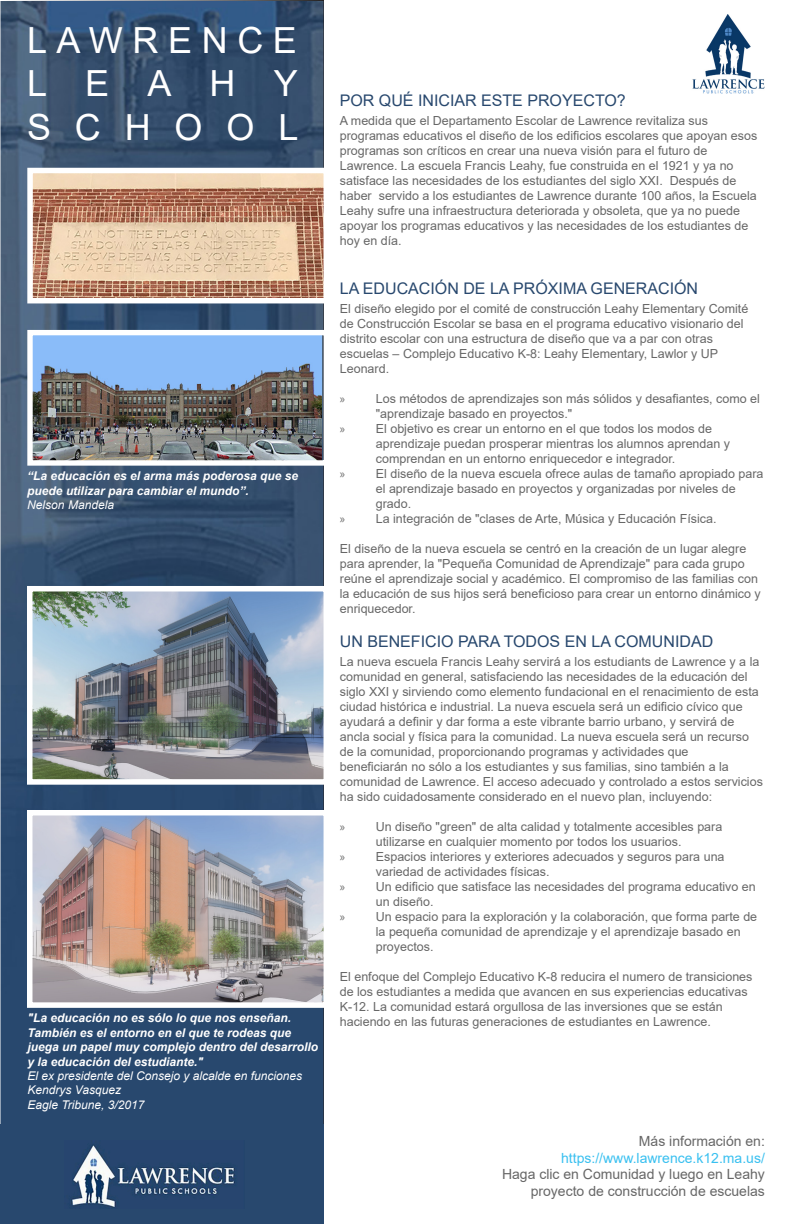
<style>
.page{position:relative;width:792px;height:1224px;background:#fff}
.page>*{position:absolute;margin:0;border:0;box-sizing:border-box;transform-origin:0 0}
.t1{font:36px "Arial";letter-spacing:.665em;color:#fff}
.t2{font:36px "Arial";letter-spacing:.265em;color:#fff}
.t3{font:16px "Arial";color:#28486e}
.t4{font:14px/16.8px "Arial";color:#676767;text-align:right}
.t5{font:14px "Arial";color:#39c0f0}
.t6{font:12.5px/15px "Arial";color:#676767}
.t7{font:12.5px "Myriad Pro";color:#676767}
.t8{font:italic 700 12px/14.4px "Arial";color:#fff}
.t9{font:italic 12px/14.4px "Arial";color:#fff}
</style>
<div class="page">
<img style="left:2px;top:2px;width:320px;height:1123px">
<div style="left:0;top:1125px;width:324px;height:99px;background:#28486e"></div>
<img style="left:692px;top:14px;width:73px;height:80px">
<img style="left:34px;top:593px;width:288px;height:185px">
<div style="left:27px;top:586px;width:302px;height:199px;border:6px solid #fff"></div>
<img style="left:33px;top:816px;width:290px;height:186px">
<div style="left:27px;top:810px;width:302px;height:198px;border:5px solid #fff"></div>
<img style="left:64px;top:1141px;width:181px;height:67px">
<img style="left:34px;top:175px;width:288px;height:121px">
<div style="left:27px;top:168px;width:302px;height:135px;border:6px solid #fff"></div>
<img style="left:33px;top:336px;width:288px;height:124px">
<div style="left:27px;top:330px;width:302px;height:136px;border:5px solid #fff"></div>
<p class="t2" style="left:27px;top:16px;width:271px">LAWRENCE</p>
<p class="t1" style="left:27px;top:59px;width:272px">LEAHY</p>
<p class="t1" style="left:27px;top:102px;width:273px">SCHOOL</p>
<p class="t8" style="left:27px;top:469px;width:272px">“La educación es el arma más poderosa que se puede utilizar para cambiar el mundo”.</p>
<p class="t9" style="left:27px;top:498px;width:88px">Nelson Mandela</p>
<p class="t8" style="left:27px;top:1011px;width:265px">"La educación no es sólo lo que nos enseñan.</p>
<p class="t8" style="left:27px;top:1026px;width:265px">También es el entorno en el que te rodeas que</p>
<p class="t8" style="left:27px;top:1040px;width:292px">juega un papel muy complejo dentro del desarrollo y la educación del estudiante."</p>
<p class="t9" style="left:27px;top:1069px;width:276px">El ex presidente del Consejo y alcalde en funciones<br>Kendrys Vasquez</p>
<p class="t9" style="left:27px;top:1098px;width:119px">Eagle Tribune, 3/2017</p>
<p class="t3" style="left:340px;top:89px;width:287px">POR QUÉ INICIAR ESTE PROYECTO?</p>
<p class="t6" style="left:340px;top:113px;width:370px">A medida que el Departamento Escolar de Lawrence revitaliza sus</p>
<p class="t6" style="left:340px;top:128px;width:419px">programas educativos el diseño de los edificios escolares que apoyan esos programas son críticos en crear una nueva visión para el futuro de</p>
<p class="t6" style="left:340px;top:158px;width:395px">Lawrence. La escuela Francis Leahy, fue construida en el 1921 y ya no</p>
<p class="t6" style="left:340px;top:173px;width:418px">satisface las necesidades de los estudiantes del siglo XXI. Después de haber servido a los estudiantes de Lawrence durante 100 años, la Escuela Leahy sufre una infraestructura deteriorada y obsoleta, que ya no puede apoyar los programas educativos y las necesidades de los estudiantes de hoy en día.</p>
<p class="t3" style="left:340px;top:277px;width:360px">LA EDUCACIÓN DE LA PRÓXIMA GENERACIÓN</p>
<p class="t6" style="left:340px;top:301px;width:410px">El diseño elegido por el comité de construcción Leahy Elementary Comité de Construcción Escolar se basa en el programa educativo visionario del distrito escolar con una estructura de diseño que va a par con otras escuelas – Complejo Educativo K-8: Leahy Elementary, Lawlor y UP</p>
<p class="t6" style="left:340px;top:361px;width:51px">Leonard.</p>
<p class="t7" style="left:340px;top:391px;width:7px">»</p>
<p class="t6" style="left:376px;top:391px;width:386px">Los métodos de aprendizajes son más sólidos y desafiantes, como el "aprendizaje basado en proyectos."</p>
<p class="t7" style="left:340px;top:421px;width:7px">»</p>
<p class="t6" style="left:376px;top:421px;width:356px">El objetivo es crear un entorno en el que todos los modos de aprendizaje puedan prosperar mientras los alumnos aprendan y comprendan en un entorno enriquecedor e integrador.</p>
<p class="t7" style="left:340px;top:466px;width:7px">»</p>
<p class="t6" style="left:376px;top:466px;width:389px">El diseño de la nueva escuela ofrece aulas de tamaño apropiado para el aprendizaje basado en proyectos y organizadas por niveles de grado.</p>
<p class="t7" style="left:340px;top:511px;width:7px">»</p>
<p class="t6" style="left:376px;top:511px;width:342px">La integración de "clases de Arte, Música y Educación Física.</p>
<p class="t6" style="left:340px;top:541px;width:423px">El diseño de la nueva escuela se centró en la creación de un lugar alegre para aprender, la "Pequeña Comunidad de Aprendizaje" para cada grupo reúne el aprendizaje social y académico. El compromiso de las familias con la educación de sus hijos será beneficioso para crear un entorno dinámico y enriquecedor.</p>
<p class="t3" style="left:340px;top:630px;width:375px">UN BENEFICIO PARA TODOS EN LA COMUNIDAD</p>
<p class="t6" style="left:340px;top:654px;width:421px">La nueva escuela Francis Leahy servirá a los estudiants de Lawrence y a la comunidad en general, satisfaciendo las necesidades de la educación del siglo XXI y sirviendo como elemento fundacional en el renacimiento de esta ciudad histórica e industrial. La nueva escuela será un edificio cívico que ayudará a definir y dar forma a este vibrante barrio urbano, y servirá de</p>
<p class="t6" style="left:340px;top:729px;width:411px">ancla social y física para la comunidad. La nueva escuela será un recurso de la comunidad, proporcionando programas y actividades que</p>
<p class="t6" style="left:340px;top:759px;width:391px">beneficiarán no sólo a los estudiantes y sus familias, sino también a la</p>
<p class="t6" style="left:340px;top:774px;width:425px">comunidad de Lawrence. El acceso adecuado y controlado a estos servicios ha sido cuidadosamente considerado en el nuevo plan, incluyendo:</p>
<p class="t7" style="left:340px;top:819px;width:7px">»</p>
<p class="t6" style="left:376px;top:819px;width:348px">Un diseño "green" de alta calidad y totalmente accesibles para utilizarse en cualquier momento por todos los usuarios.</p>
<p class="t7" style="left:340px;top:849px;width:7px">»</p>
<p class="t6" style="left:376px;top:849px;width:350px">Espacios interiores y exteriores adecuados y seguros para una variedad de actividades físicas.</p>
<p class="t7" style="left:340px;top:879px;width:7px">»</p>
<p class="t6" style="left:376px;top:879px;width:382px">Un edificio que satisface las necesidades del programa educativo en un diseño.</p>
<p class="t7" style="left:340px;top:909px;width:7px">»</p>
<p class="t6" style="left:376px;top:909px;width:383px">Un espacio para la exploración y la colaboración, que forma parte de la pequeña comunidad de aprendizaje y el aprendizaje basado en proyectos.</p>
<p class="t6" style="left:340px;top:969px;width:414px">El enfoque del Complejo Educativo K-8 reducira el numero de transiciones de los estudiantes a medida que avancen en sus experiencias educativas<br>K-12. La comunidad estará orgullosa de las inversiones que se están</p>
<p class="t6" style="left:340px;top:1014px;width:373px">haciendo en las futuras generaciones de estudiantes en Lawrence.</p>
<p class="t4" style="left:639px;top:1132px;width:128px">Más información en:</p>
<p class="t5" style="left:561px;top:1148px;width:205px">https://www.lawrence.k12.ma.us/</p>
<p class="t4" style="left:502px;top:1166px;width:264px">Haga clic en Comunidad y luego en Leahy proyecto de construcción de escuelas</p>
</div>
